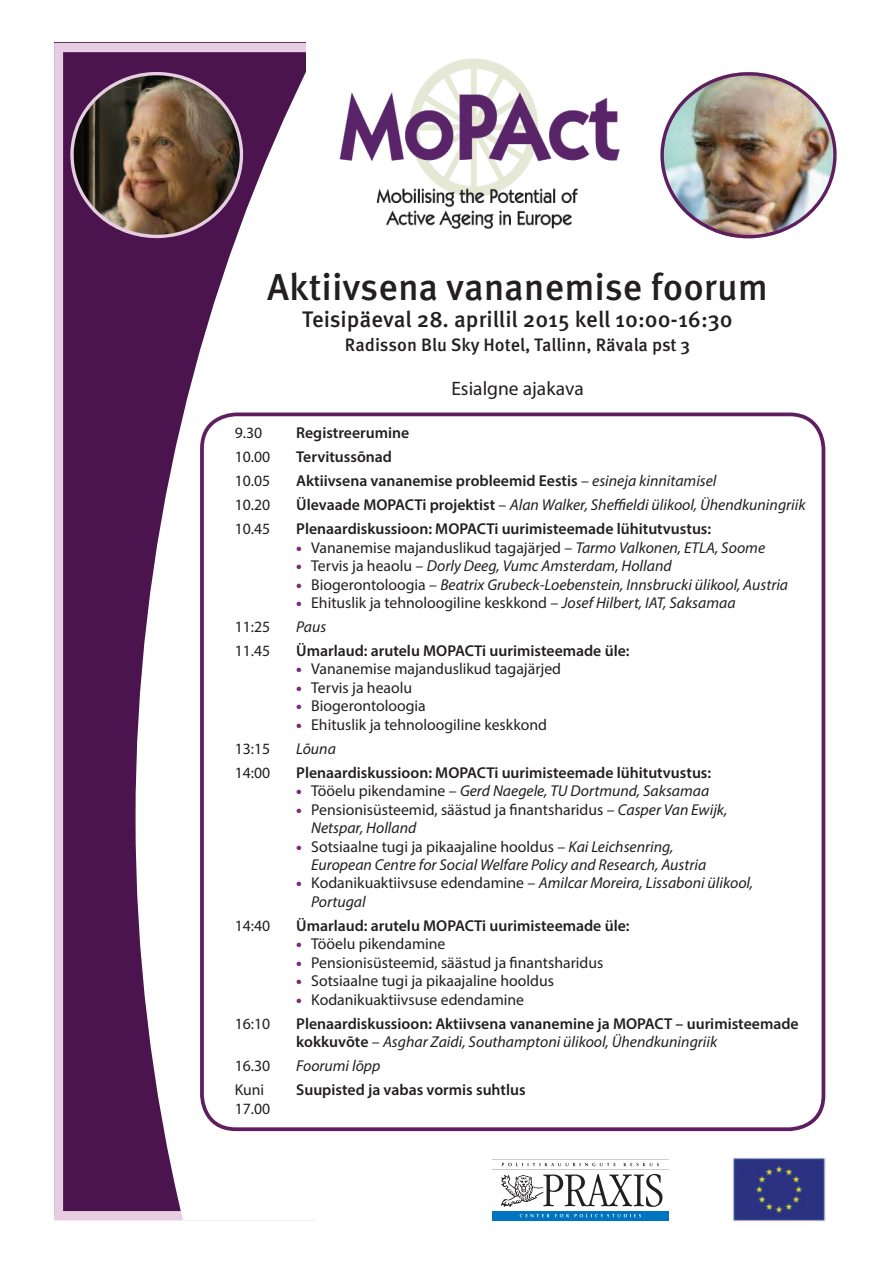
<style>
.page{position:relative;width:893px;height:1263px;background:#fff}
.page>*{position:absolute;margin:0;border:0;box-sizing:border-box;transform-origin:0 0}
.t1{font:500 37.5px "Meta OT";color:#231f20}
.t2{font:500 22.5px "Meta OT";color:#231f20}
.t3{font:19.5px "Myriad Pro";color:#231f20}
.t4{font:500 18px "Meta OT";color:#231f20}
.t5{font:15.75px/18.5px "Myriad Pro";color:#231f20}
.t6{font:italic 15.75px/18.5px "Myriad Pro";color:#231f20}
.t7{font:600 15.75px/18.5px "Myriad Pro";color:#231f20}
.s1{font-weight:400}
.s2{font-weight:400;font-style:italic}
.s3{font-weight:600;font-style:normal}
.s4{font-style:normal}
.s5{font-weight:900;color:#7d277e}
.s6{font-style:italic}
.s7{font-weight:900;font-style:normal;color:#7d277e}
</style>
<div class="page">
<svg style="left:54px;top:43px;width:252px;height:1177px;fill:#4c144f"></svg>
<svg style="left:136px;top:52px;width:184px;height:1168px"></svg>
<img style="left:306px;top:52px;width:314px;height:201px">
<img style="left:70px;top:72px;width:173px;height:166px">
<img style="left:660px;top:72px;width:176px;height:166px">
<div style="left:200px;top:413px;width:625px;height:718px;border:4px solid #5f1e60;border-radius:34px"></div>
<img style="left:732px;top:1158px;width:93px;height:63px">
<div style="left:492px;top:1211px;width:177px;height:9px;background:#0075bf"></div>
<svg style="left:520px;top:1214px;width:121px;height:3px"></svg>
<svg style="left:492px;top:1159px;width:177px;height:48px"></svg>
<h1 class="t1" style="left:267px;top:274px;width:502px">Aktiivsena vananemise foorum</h1>
<h2 class="t2" style="left:302px;top:311px;width:432px">Teisipäeval 28. aprillil 2015 kell 10:00-16:30</h2>
<p class="t4" style="left:345px;top:339px;width:347px">Radisson Blu Sky Hotel, Tallinn, Rävala pst 3</p>
<p class="t3" style="left:451px;top:381px;width:134px">Esialgne ajakava</p>
<p class="t5" style="left:235px;top:425px;width:29px">9.30</p>
<p class="t7" style="left:296px;top:425px;width:115px">Registreerumine</p>
<p class="t5" style="left:235px;top:449px;width:37px">10.00</p>
<p class="t7" style="left:296px;top:449px;width:97px">Tervitussõnad</p>
<p class="t5" style="left:235px;top:473px;width:37px">10.05</p>
<p class="t7" style="left:296px;top:473px;width:422px">Aktiivsena vananemise probleemid Eestis <span class="s1">–</span> <span class="s2">esineja kinnitamisel</span></p>
<p class="t5" style="left:235px;top:497px;width:37px">10.20</p>
<p class="t6" style="left:296px;top:497px;width:511px"><span class="s3">Ülevaade MOPACTi projektist</span> <span class="s4">–</span> Alan Walker, Sheffieldi ülikool, Ühendkuningriik</p>
<p class="t5" style="left:235px;top:521px;width:37px">10.45</p>
<p class="t7" style="left:296px;top:521px;width:416px">Plenaardiskussioon: MOPACTi uurimisteemade lühitutvustus:</p>
<p class="t5" style="left:296px;top:539px;width:470px"><span class="s5">•</span> Vananemise majanduslikud tagajärjed – <span class="s6">Tarmo Valkonen, ETLA, Soome</span></p>
<p class="t6" style="left:296px;top:558px;width:377px"><span class="s7">•</span> <span class="s4">Tervis ja heaolu –</span> Dorly Deeg, Vumc Amsterdam, Holland</p>
<p class="t6" style="left:296px;top:576px;width:493px"><span class="s7">•</span> <span class="s4">Biogerontoloogia –</span> Beatrix Grubeck-Loebenstein, Innsbrucki ülikool, Austria</p>
<p class="t5" style="left:296px;top:594px;width:441px"><span class="s5">•</span> Ehituslik ja tehnoloogiline keskkond – <span class="s6">Josef Hilbert, IAT, Saksamaa</span></p>
<p class="t5" style="left:235px;top:618px;width:37px">11:25</p>
<p class="t6" style="left:296px;top:618px;width:32px">Paus</p>
<p class="t5" style="left:235px;top:642px;width:37px">11.45</p>
<p class="t7" style="left:296px;top:643px;width:335px">Ümarlaud: arutelu MOPACTi uurimisteemade üle:</p>
<p class="t5" style="left:296px;top:661px;width:266px"><span class="s5">•</span> Vananemise majanduslikud tagajärjed</p>
<p class="t5" style="left:296px;top:679px;width:118px"><span class="s5">•</span> Tervis ja heaolu</p>
<p class="t5" style="left:296px;top:698px;width:131px"><span class="s5">•</span> Biogerontoloogia</p>
<p class="t5" style="left:296px;top:716px;width:252px"><span class="s5">•</span> Ehituslik ja tehnoloogiline keskkond</p>
<p class="t5" style="left:235px;top:740px;width:37px">13:15</p>
<p class="t6" style="left:296px;top:740px;width:41px">Lõuna</p>
<p class="t5" style="left:235px;top:764px;width:37px">14:00</p>
<p class="t7" style="left:296px;top:764px;width:416px">Plenaardiskussioon: MOPACTi uurimisteemade lühitutvustus:</p>
<p class="t6" style="left:296px;top:783px;width:415px"><span class="s7">•</span> <span class="s4">Tööelu pikendamine –</span> Gerd Naegele, TU Dortmund, Saksamaa</p>
<p class="t5" style="left:311px;top:801px;width:418px;text-indent:-15px"><span class="s5">•</span> Pensionisüsteemid, säästud ja finantsharidus – <span class="s6">Casper Van Ewijk,<br>Netspar, Holland</span></p>
<p class="t6" style="left:311px;top:838px;width:396px;text-indent:-15px"><span class="s7">•</span> <span class="s4">Sotsiaalne tugi ja pikaajaline hooldus –</span> Kai Leichsenring,<br>European Centre for Social Welfare Policy and Research, Austria</p>
<p class="t6" style="left:311px;top:875px;width:443px;text-indent:-15px"><span class="s7">•</span> <span class="s4">Kodanikuaktiivsuse edendamine –</span> Amilcar Moreira, Lissaboni ülikool,<br>Portugal</p>
<p class="t5" style="left:235px;top:917px;width:37px">14:40</p>
<p class="t7" style="left:296px;top:918px;width:335px">Ümarlaud: arutelu MOPACTi uurimisteemade üle:</p>
<p class="t5" style="left:296px;top:936px;width:151px"><span class="s5">•</span> Tööelu pikendamine</p>
<p class="t5" style="left:296px;top:954px;width:309px"><span class="s5">•</span> Pensionisüsteemid, säästud ja finantsharidus</p>
<p class="t5" style="left:296px;top:973px;width:259px"><span class="s5">•</span> Sotsiaalne tugi ja pikaajaline hooldus</p>
<p class="t5" style="left:296px;top:991px;width:229px"><span class="s5">•</span> Kodanikuaktiivsuse edendamine</p>
<p class="t5" style="left:235px;top:1015px;width:37px">16:10</p>
<p class="t7" style="left:296px;top:1015px;width:504px">Plenaardiskussioon: Aktiivsena vananemine ja MOPACT – uurimisteemade kokkuvõte <span class="s1">–</span> <span class="s2">Asghar Zaidi, Southamptoni ülikool, Ühendkuningriik</span></p>
<p class="t5" style="left:235px;top:1058px;width:37px">16.30</p>
<p class="t6" style="left:296px;top:1058px;width:86px">Foorumi lõpp</p>
<p class="t5" style="left:235px;top:1082px;width:31px">Kuni</p>
<p class="t7" style="left:296px;top:1082px;width:231px">Suupisted ja vabas vormis suhtlus</p>
<p class="t5" style="left:235px;top:1101px;width:37px">17.00</p>
</div>
